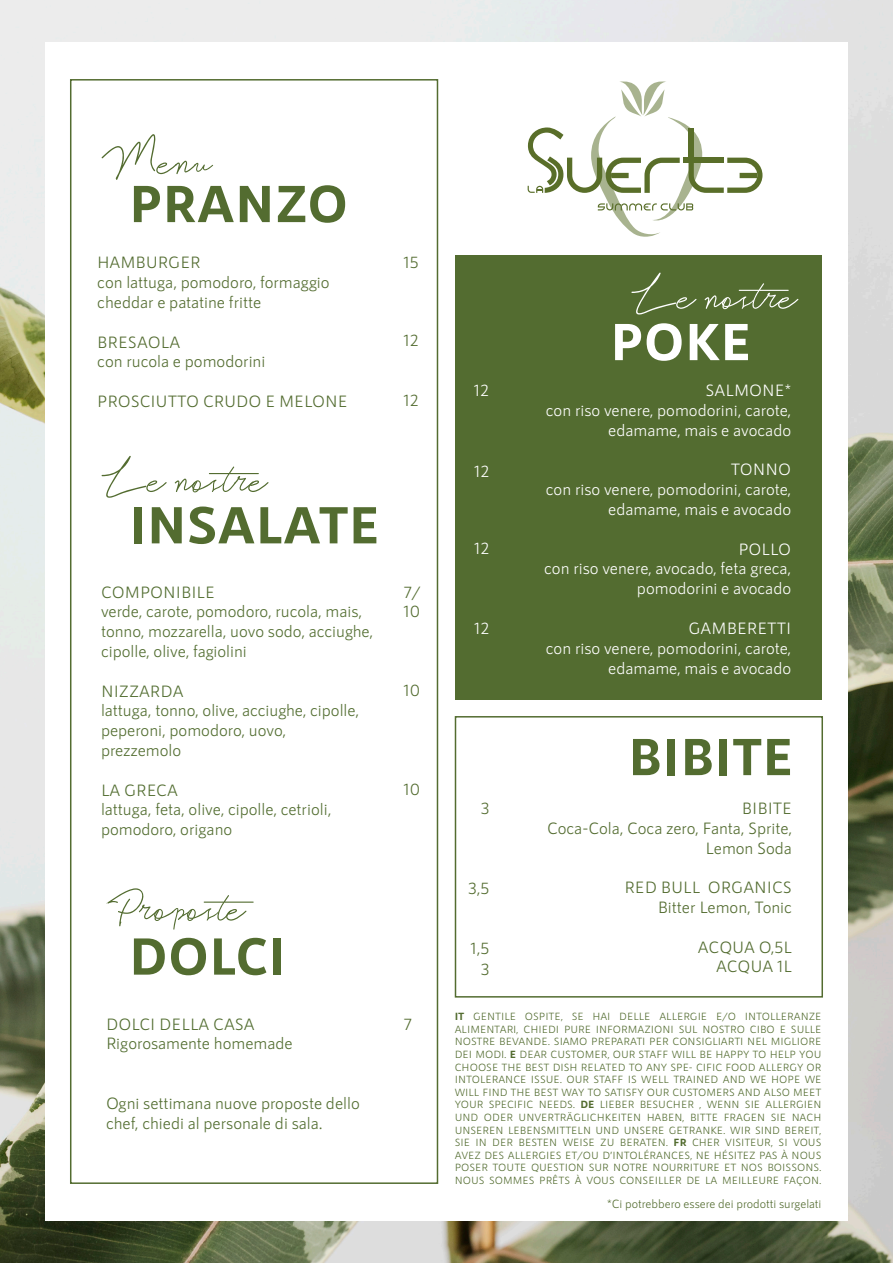
<style>
.page{position:relative;width:893px;height:1263px;background:#fff}
.page>*{position:absolute;margin:0;border:0;box-sizing:border-box;transform-origin:0 0}
.t1{font:53.7px "Violitta";color:#536c30}
.t2{font:53.7px "Violitta";color:#fff}
.t3{font:700 52.5px "RNS Sanz";color:#536c30}
.t4{font:700 52.5px "RNS Sanz";color:#fff}
.t5{font:16.5px/19.8px "RNS Sanz";color:#526d30}
.t6{font:16.5px/19.8px "RNS Sanz";color:#fff;text-align:right}
.t7{font:16.5px/19.8px "RNS Sanz";color:#536c30;text-align:right}
.t8{font:12px "RNS Sanz";color:#536c30}
.t9{font:10.5px/12.6px "RNS Sanz";color:#536c30;text-align:justify}
.s1{font-weight:700}
</style>
<div class="page">
<img style="left:0;top:0;width:893px;height:1263px">
<div style="left:45px;top:42px;width:803px;height:1178px;background:#fff"></div>
<div style="left:70px;top:79px;width:368px;height:1105px;border:2px solid #536c30"></div>
<div style="left:455px;top:255px;width:366px;height:444px;background:#536c30"></div>
<div style="left:455px;top:716px;width:368px;height:281px;border:2px solid #536c30"></div>
<svg style="left:528px;top:81px;width:234px;height:156px"></svg>
<h1 class="t1" style="left:101px;top:131px;width:110px">Menu</h1>
<h2 class="t3" style="left:129px;top:173px;width:221px">PRANZO</h2>
<h3 class="t7" style="left:97px;top:253px;width:234px;text-align:left">HAMBURGER<br>con lattuga, pomodoro, formaggio cheddar e patatine fritte</h3>
<h3 class="t7" style="left:97px;top:332px;width:170px;text-align:left">BRESAOLA<br>con rucola e pomodorini</h3>
<h3 class="t7" style="left:97px;top:391px;width:252px">PROSCIUTTO CRUDO E MELONE</h3>
<h1 class="t1" style="left:101px;top:449px;width:171px">Le nostre</h1>
<h2 class="t3" style="left:129px;top:494px;width:253px">INSALATE</h2>
<h3 class="t5" style="left:101px;top:582px;width:274px">COMPONIBILE<br>verde, carote, pomodoro, rucola, mais, tonno, mozzarella, uovo sodo, acciughe, cipolle, olive, fagiolini</h3>
<h3 class="t5" style="left:101px;top:681px;width:259px">NIZZARDA<br>lattuga, tonno, olive, acciughe, cipolle, peperoni, pomodoro, uovo, prezzemolo</h3>
<h3 class="t5" style="left:101px;top:780px;width:232px">LA GRECA<br>lattuga, feta, olive, cipolle, cetrioli, pomodoro, origano</h3>
<h1 class="t1" style="left:106px;top:878px;width:161px">Proposte</h1>
<h2 class="t3" style="left:129px;top:926px;width:159px">DOLCI</h2>
<h3 class="t5" style="left:106px;top:1014px;width:188px">DOLCI DELLA CASA<br>Rigorosamente homemade</h3>
<h3 class="t5" style="left:106px;top:1093px;width:255px">Ogni settimana nuove proposte dello chef, chiedi al personale di sala.</h3>
<h3 class="t7" style="left:403px;top:252px;width:17px">15</h3>
<h3 class="t7" style="left:403px;top:330px;width:17px">12</h3>
<h3 class="t7" style="left:403px;top:390px;width:17px">12</h3>
<h3 class="t7" style="left:403px;top:582px;width:19px;text-align:left">7/<br>10</h3>
<h3 class="t7" style="left:403px;top:680px;width:18px">10</h3>
<h3 class="t7" style="left:403px;top:779px;width:18px">10</h3>
<h3 class="t7" style="left:403px;top:1014px;width:10px">7</h3>
<h1 class="t2" style="left:631px;top:266px;width:171px">Le nostre</h1>
<h3 class="t6" style="left:474px;top:380px;width:17px">12</h3>
<h3 class="t6" style="left:474px;top:461px;width:17px">12</h3>
<h3 class="t6" style="left:474px;top:538px;width:17px">12</h3>
<h3 class="t6" style="left:474px;top:618px;width:17px">12</h3>
<h3 class="t7" style="left:481px;top:798px;width:10px">3</h3>
<h3 class="t7" style="left:468px;top:878px;width:23px">3,5</h3>
<h3 class="t7" style="left:471px;top:938px;width:20px;line-height:20.2px">1,5<br>3</h3>
<h2 class="t4" style="left:610px;top:311px;width:143px">POKE</h2>
<h3 class="t6" style="left:546px;top:380px;width:247px">SALMONE*<br>con riso venere, pomodorini, carote, edamame, mais e avocado</h3>
<h3 class="t6" style="left:546px;top:460px;width:247px">TONNO<br>con riso venere, pomodorini, carote, edamame, mais e avocado</h3>
<h3 class="t6" style="left:544px;top:539px;width:248px">POLLO<br>con riso venere, avocado, feta greca, pomodorini e avocado</h3>
<h3 class="t6" style="left:546px;top:618px;width:247px">GAMBERETTI<br>con riso venere, pomodorini, carote, edamame, mais e avocado</h3>
<h2 class="t3" style="left:628px;top:726px;width:167px">BIBITE</h2>
<h3 class="t7" style="left:547px;top:798px;width:246px">BIBITE<br>Coca-Cola, Coca zero, Fanta, Sprite,<br>Lemon Soda</h3>
<h3 class="t7" style="left:624px;top:877px;width:169px">RED BULL ORGANICS<br>Bitter Lemon, Tonic</h3>
<h3 class="t7" style="left:698px;top:937px;width:96px">ACQUA O,5L<br>ACQUA 1L</h3>
<p class="t9" style="left:455px;top:1010px;width:368px"><span class="s1">IT</span> GENTILE OSPITE, SE HAI DELLE ALLERGIE E/O INTOLLERANZE ALIMENTARI, CHIEDI PURE INFORMAZIONI SUL NOSTRO CIBO E SULLE NOSTRE BEVANDE. SIAMO PREPARATI PER CONSIGLIARTI NEL MIGLIORE DEI MODI. <span class="s1">E</span> DEAR CUSTOMER, OUR STAFF WILL BE HAPPY TO HELP YOU CHOOSE THE BEST DISH RELATED TO ANY SPE- CIFIC FOOD ALLERGY OR INTOLERANCE ISSUE. OUR STAFF IS WELL TRAINED AND WE HOPE WE WILL FIND THE BEST WAY TO SATISFY OUR CUSTOMERS AND ALSO MEET YOUR SPECIFIC NEEDS. <span class="s1">DE</span> LIEBER BESUCHER , WENN SIE ALLERGIEN UND ODER UNVERTRÄGLICHKEITEN HABEN, BITTE FRAGEN SIE NACH UNSEREN LEBENSMITTELN UND UNSERE GETRANKE. WIR SIND BEREIT, SIE IN DER BESTEN WEISE ZU BERATEN. <span class="s1">FR</span> CHER VISITEUR, SI VOUS AVEZ DES ALLERGIES ET/OU D’INTOLÉRANCES, NE HÉSITEZ PAS À NOUS POSER TOUTE QUESTION SUR NOTRE NOURRITURE ET NOS BOISSONS.<br>NOUS SOMMES PRÊTS À VOUS CONSEILLER DE LA MEILLEURE FAÇON.</p>
<p class="t8" style="left:607px;top:1196px;width:216px">*Ci potrebbero essere dei prodotti surgelati</p>
</div>
